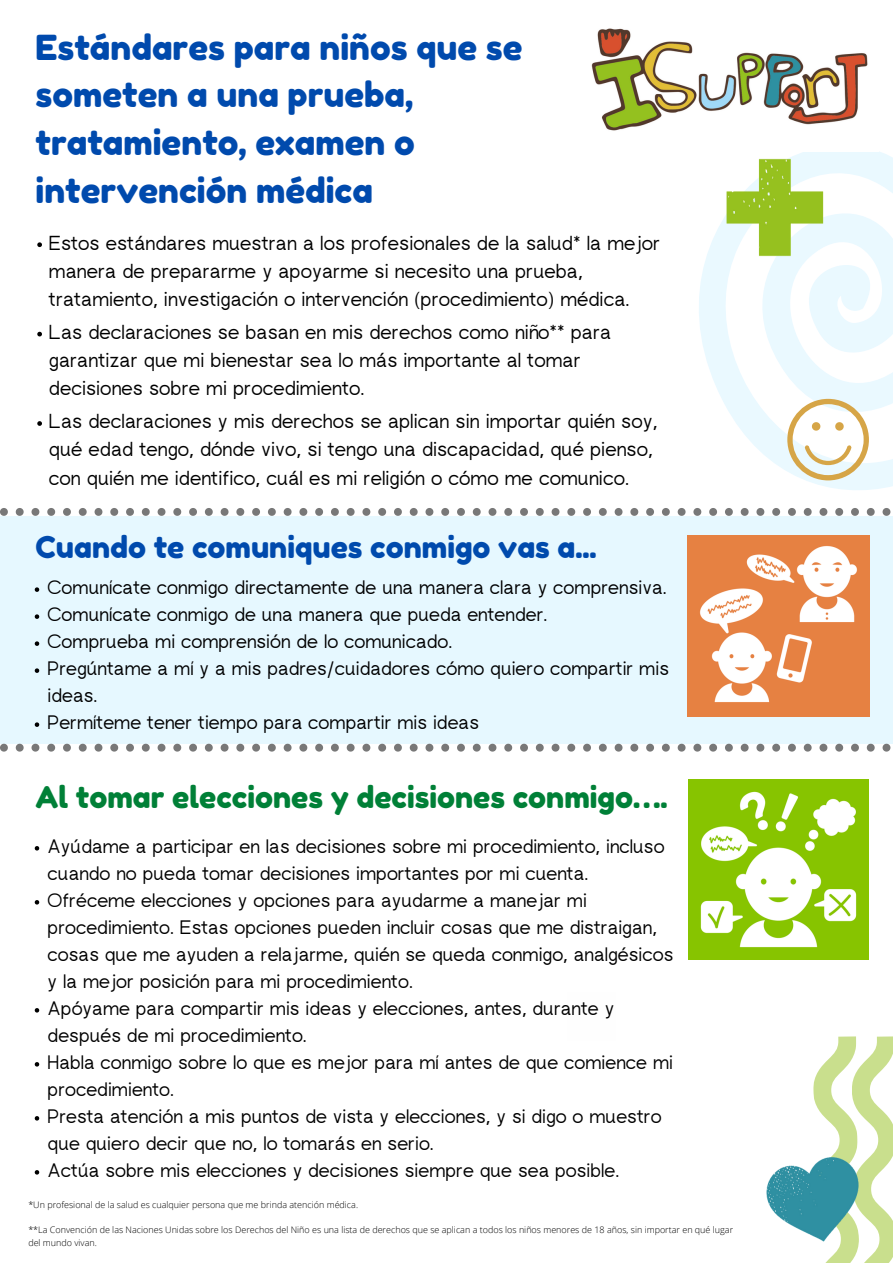
<style>
.page{position:relative;width:893px;height:1263px;background:#fff}
.page>*{position:absolute;margin:0;border:0;box-sizing:border-box;transform-origin:0 0}
.t1{font:34.5px/47.8px "Fredoka One";color:#004aad}
.t2{font:30px "Fredoka One";color:#008037}
.t3{font:30px "Fredoka One";color:#004aad}
.t4{font:20.25px/28.1px "rugratssans";color:#000}
.t5{font:19.5px/27px "rugratssans";color:#000}
.t6{font:300 9px/12.4px "Open Sans";color:#000}
</style>
<div class="page">
<svg style="left:699px;top:152px;width:194px;height:362px"></svg>
<img style="left:591px;top:28px;width:277px;height:103px">
<svg style="left:0;top:508px;width:890px;height:8px"></svg>
<div style="left:0;top:516px;width:893px;height:228px;background:#e6f8ff"></div>
<svg style="left:0;top:744px;width:890px;height:8px"></svg>
<svg style="left:35px;top:587px;width:4px;height:5px"></svg>
<svg style="left:35px;top:614px;width:4px;height:5px"></svg>
<svg style="left:35px;top:641px;width:4px;height:5px"></svg>
<svg style="left:35px;top:668px;width:4px;height:5px"></svg>
<svg style="left:35px;top:722px;width:4px;height:5px"></svg>
<img style="left:707px;top:152px;width:146px;height:128px">
<svg style="left:787px;top:399px;width:82px;height:81px"></svg>
<svg style="left:813px;top:1036px;width:80px;height:227px"></svg>
<img style="left:766px;top:1149px;width:97px;height:101px">
<img style="left:688px;top:779px;width:181px;height:181px">
<img style="left:688px;top:535px;width:181px;height:181px">
<svg style="left:37px;top:242px;width:5px;height:5px"></svg>
<svg style="left:37px;top:332px;width:5px;height:4px"></svg>
<svg style="left:37px;top:421px;width:5px;height:5px"></svg>
<svg style="left:35px;top:846px;width:4px;height:4px"></svg>
<svg style="left:35px;top:900px;width:4px;height:4px"></svg>
<svg style="left:35px;top:1008px;width:4px;height:4px"></svg>
<svg style="left:35px;top:1062px;width:4px;height:4px"></svg>
<svg style="left:35px;top:1116px;width:4px;height:4px"></svg>
<svg style="left:35px;top:1170px;width:4px;height:4px"></svg>
<h1 class="t1" style="left:36px;top:23px;width:488px">Estándares para niños que se someten a una prueba, tratamiento, examen o intervención médica</h1>
<p class="t4" style="left:49px;top:230px;width:613px">Estos estándares muestran a los profesionales de la salud* la mejor manera de prepararme y apoyarme si necesito una prueba, tratamiento, investigación o intervención (procedimiento) médica.</p>
<p class="t4" style="left:49px;top:320px;width:564px">Las declaraciones se basan en mis derechos como niño** para garantizar que mi bienestar sea lo más importante al tomar decisiones sobre mi procedimiento.</p>
<p class="t4" style="left:49px;top:409px;width:610px">Las declaraciones y mis derechos se aplican sin importar quién soy, qué edad tengo, dónde vivo, si tengo una discapacidad, qué pienso, con quién me identifico, cuál es mi religión o cómo me comunico.</p>
<h2 class="t3" style="left:36px;top:528px;width:562px">Cuando te comuniques conmigo vas a...</h2>
<p class="t5" style="left:48px;top:576px;width:623px">Comunícate conmigo directamente de una manera clara y comprensiva.<br>Comunícate conmigo de una manera que pueda entender.<br>Comprueba mi comprensión de lo comunicado.<br>Pregúntame a mí y a mis padres/cuidadores cómo quiero compartir mis ideas.<br>Permíteme tener tiempo para compartir mis ideas</p>
<h2 class="t2" style="left:36px;top:778px;width:633px">Al tomar elecciones y decisiones conmigo….</h2>
<p class="t5" style="left:48px;top:834px;width:627px">Ayúdame a participar en las decisiones sobre mi procedimiento, incluso cuando no pueda tomar decisiones importantes por mi cuenta.<br>Ofréceme elecciones y opciones para ayudarme a manejar mi procedimiento. Estas opciones pueden incluir cosas que me distraigan, cosas que me ayuden a relajarme, quién se queda conmigo, analgésicos y la mejor posición para mi procedimiento.<br>Apóyame para compartir mis ideas y elecciones, antes, durante y después de mi procedimiento.<br>Habla conmigo sobre lo que es mejor para mí antes de que comience mi procedimiento.<br>Presta atención a mis puntos de vista y elecciones, y si digo o muestro que quiero decir que no, lo tomarás en serio.<br>Actúa sobre mis elecciones y decisiones siempre que sea posible.</p>
<p class="t6" style="left:28px;top:1199px;width:331px">*Un profesional de la salud es cualquier persona que me brinda atención médica.</p>
<p class="t6" style="left:28px;top:1223px;width:706px">**La Convención de las Naciones Unidas sobre los Derechos del Niño es una lista de derechos que se aplican a todos los niños menores de 18 años, sin importar en qué lugar del mundo vivan.</p>
</div>
